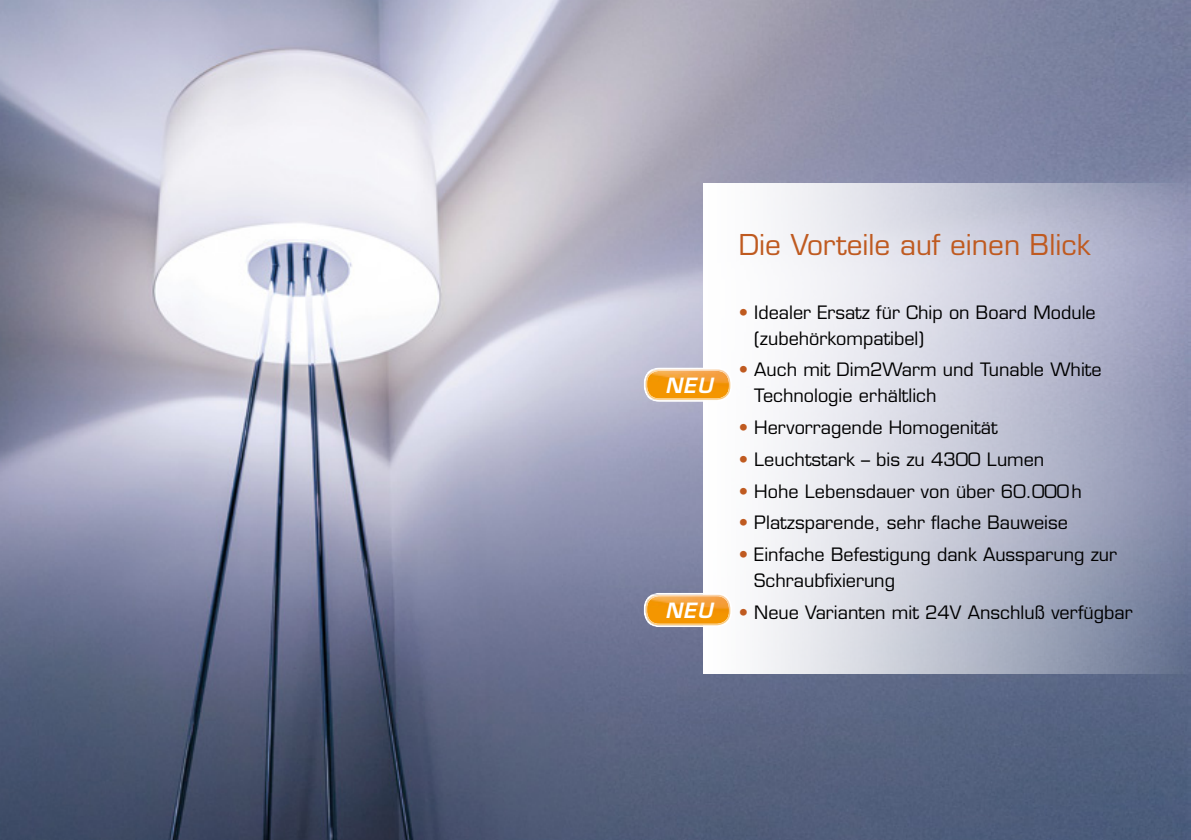
<style>
.page{position:relative;width:1191px;height:840px;background:#fff}
.page>*{position:absolute;margin:0;border:0;box-sizing:border-box;transform-origin:0 0}
.t1{font:28px "Eurostile";color:#bf5a20}
.t2{font:italic 600 20.4px "Eurostile";letter-spacing:.05em;color:#fff}
.t3{font:18px/26px "Eurostile";color:#000}
.s1{color:#bf5a20}
</style>
<div class="page">
<img style="left:0;top:0;width:1191px;height:839px">
<svg style="left:703px;top:183px;width:488px;height:490px"></svg>
<svg style="left:643px;top:367px;width:89px;height:34px;background:#f2af4c"></svg>
<img style="left:656px;top:399px;width:63px;height:1px">
<svg style="left:643px;top:592px;width:89px;height:34px;background:#eeab4a"></svg>
<img style="left:656px;top:624px;width:63px;height:1px">
<p class="t2" style="left:665px;top:373px;width:49px">NEU</p>
<p class="t2" style="left:665px;top:598px;width:49px">NEU</p>
<h1 class="t1" style="left:738px;top:228px;width:353px">Die Vorteile auf einen Blick</h1>
<p class="t3" style="left:754px;top:299px;width:343px;text-indent:-16px"><span class="s1">•</span> Idealer Ersatz für Chip on Board Module (zubehörkompatibel)</p>
<p class="t3" style="left:754px;top:356px;width:349px;text-indent:-16px"><span class="s1">•</span> Auch mit Dim2Warm und Tunable White<br>Technologie erhältlich</p>
<p class="t3" style="left:738px;top:414px;width:260px"><span class="s1">•</span> Hervorragende Homogenität</p>
<p class="t3" style="left:738px;top:446px;width:307px"><span class="s1">•</span> Leuchtstark – bis zu 4300 Lumen</p>
<p class="t3" style="left:738px;top:477px;width:345px"><span class="s1">•</span> Hohe Lebensdauer von über 60.000h</p>
<p class="t3" style="left:738px;top:509px;width:331px"><span class="s1">•</span> Platzsparende, sehr flache Bauweise</p>
<p class="t3" style="left:754px;top:541px;width:364px;text-indent:-16px"><span class="s1">•</span> Einfache Befestigung dank Aussparung zur<br>Schraubfixierung</p>
<p class="t3" style="left:738px;top:598px;width:395px"><span class="s1">•</span> Neue Varianten mit 24V Anschluß verfügbar</p>
</div>
